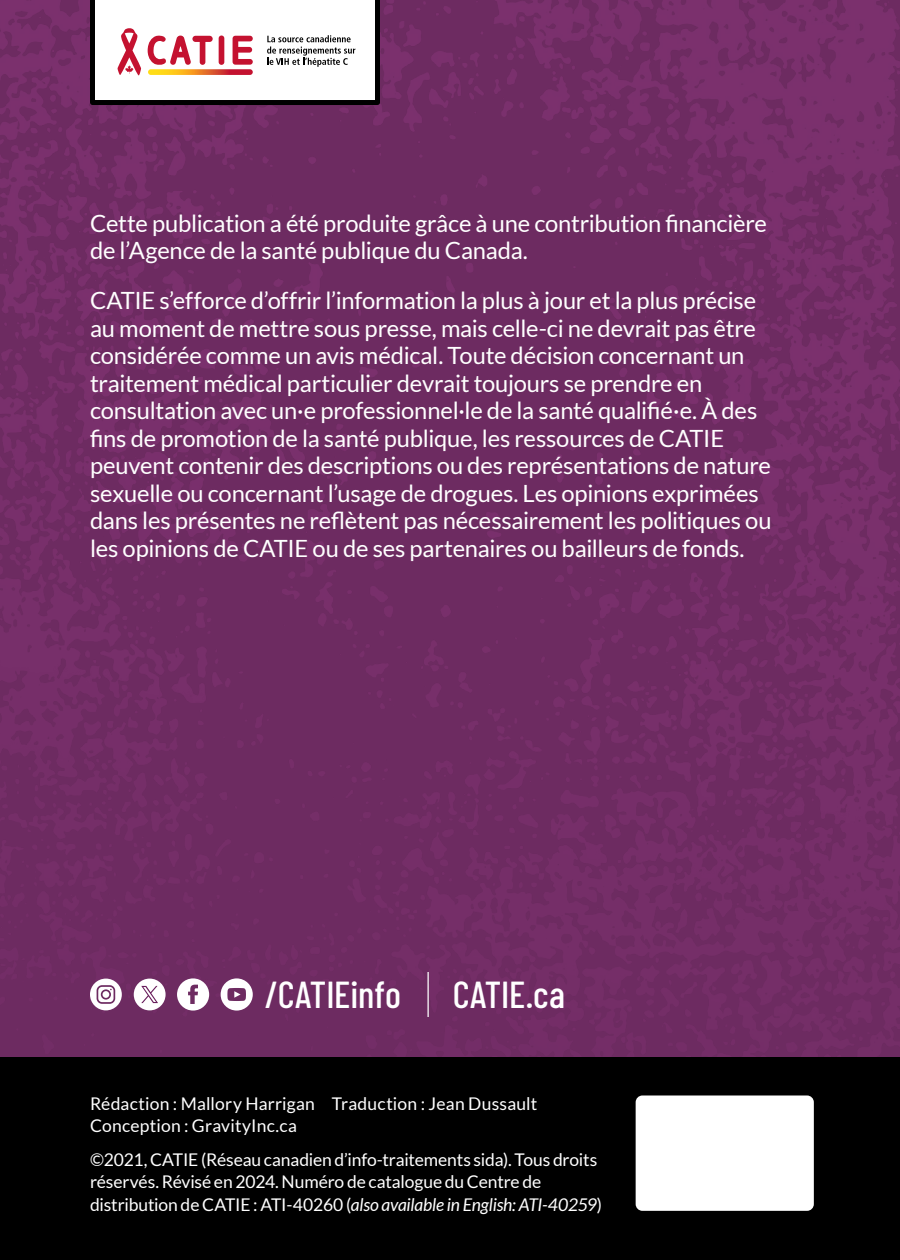
<style>
.page{position:relative;width:900px;height:1260px;background:#fff}
.page>*{position:absolute;margin:0;border:0;box-sizing:border-box;transform-origin:0 0}
.t1{font:500 37.5px "Barlow Condensed";color:#fff}
.t2{font:23.75px/27.5px "Lato";letter-spacing:-.01em;color:#fff}
.t3{font:17.5px/22.5px "Lato";color:#fff}
.s1{font-style:italic}
</style>
<div class="page">
<img style="left:0;top:0;width:900px;height:1058px">
<div style="left:0;top:1058px;width:900px;height:202px;background:#000"></div>
<div style="left:636px;top:1096px;width:178px;height:115px;background:#fff;border-radius:7px"></div>
<div style="left:90px;top:979px;width:32px;height:31px;background:#fff;border-radius:50%"></div>
<svg style="left:97px;top:985px;width:18px;height:19px"></svg>
<div style="left:177px;top:978px;width:32px;height:33px;background:#fff;border-radius:50%"></div>
<svg style="left:188px;top:985px;width:10px;height:19px"></svg>
<div style="left:221px;top:978px;width:32px;height:33px;background:#fff;border-radius:50%"></div>
<svg style="left:227px;top:988px;width:19px;height:13px"></svg>
<hr style="left:428px;top:972px;width:1px;height:45px;background:#fff">
<div style="left:134px;top:979px;width:32px;height:31px;background:#fff;border-radius:50%"></div>
<svg style="left:141px;top:986px;width:17px;height:17px"></svg>
<svg style="left:90px;top:0;width:290px;height:105px"></svg>
<p class="t2" style="left:90px;top:209px;width:678px">Cette publication a été produite grâce à une contribution financière de l’Agence de la santé publique du Canada.</p>
<p class="t2" style="left:90px;top:287px;width:683px">CATIE s’efforce d’offrir l’information la plus à jour et la plus précise au moment de mettre sous presse, mais celle-ci ne devrait pas être considérée comme un avis médical. Toute décision concernant un traitement médical particulier devrait toujours se prendre en consultation avec un·e professionnel·le de la santé qualifié·e. À des fins de promotion de la santé publique, les ressources de CATIE peuvent contenir des descriptions ou des représentations de nature sexuelle ou concernant l’usage de drogues. Les opinions exprimées dans les présentes ne reflètent pas nécessairement les politiques ou les opinions de CATIE ou de ses partenaires ou bailleurs de fonds.</p>
<h1 class="t1" style="left:265px;top:967px;width:138px">/CATIEinfo</h1>
<h1 class="t1" style="left:453px;top:967px;width:114px">CATIE.ca</h1>
<p class="t3" style="left:90px;top:1092px;width:449px">Rédaction : Mallory Harrigan Traduction : Jean Dussault<br>Conception : GravityInc.ca</p>
<p class="t3" style="left:90px;top:1148px;width:514px">©2021, CATIE (Réseau canadien d’info-traitements sida). Tous droits réservés. Révisé en 2024. Numéro de catalogue du Centre de distribution de CATIE : ATI-40260 (<span class="s1">also available in English: ATI-40259</span>)</p>
</div>
